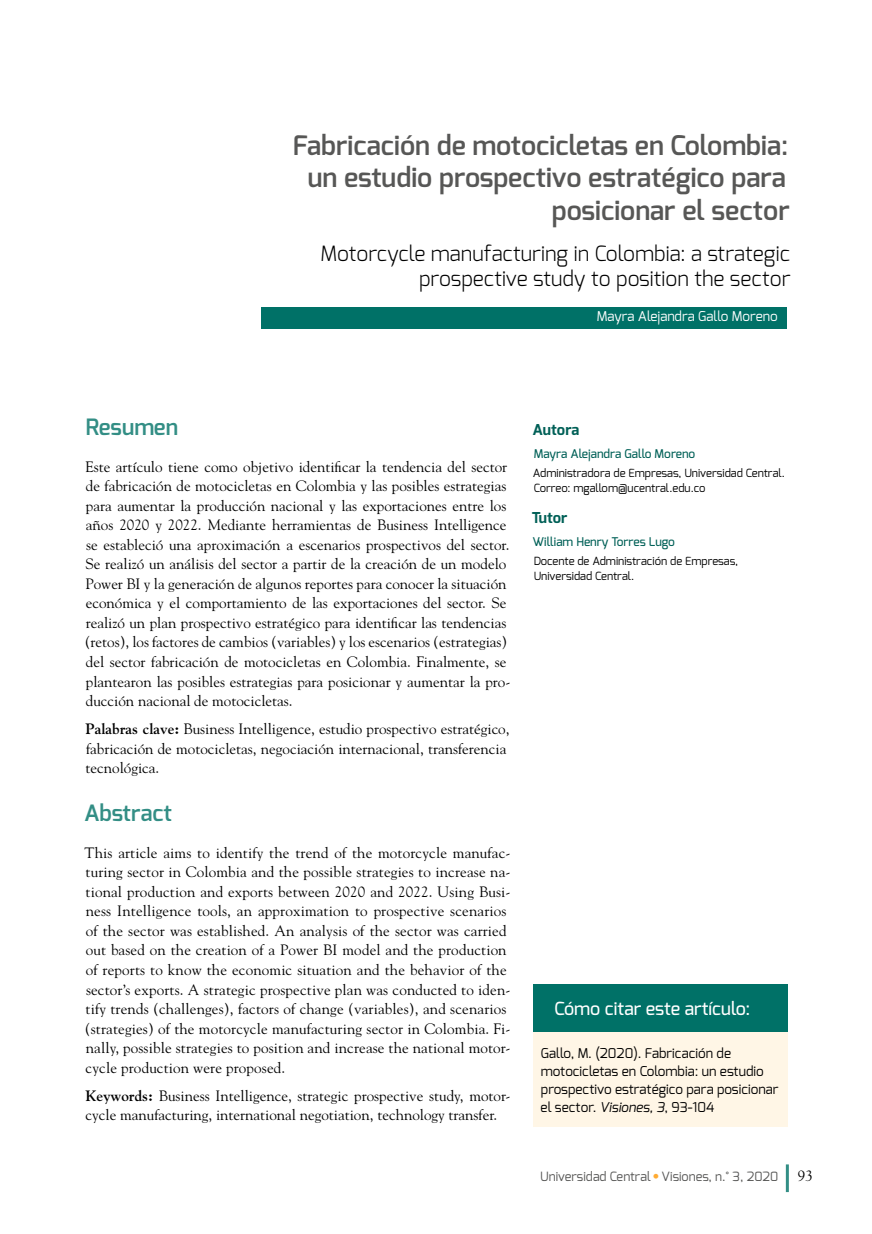
<style>
.page{position:relative;width:872px;height:1234px;background:#fff}
.page>*{position:absolute;margin:0;border:0;box-sizing:border-box;transform-origin:0 0}
.T1_español{font:600 27px/32.4px "Exo";color:#575756;text-align:right}
.T2_titsegundo_azul{font:600 22.5px "Exo";color:#338e85}
.T1_titingles{font:300 21px/25.2px "Exo";color:#000;text-align:right}
.T4_Comocitar{font:500 18px "Exo";color:#fff}
.Tex2_texresumen{font:15px/19.5px "Goudy Std";color:#000}
.Tex2_texresumen_ingl{font:15px/19.5px "Goudy Std";letter-spacing:.01em;color:#000}
.T7_Autores_Tutor{font:700 15px "Exo";color:#006057}
.Tex4_comocitar{font:13.5px/18px "Exo";color:#000}
.Tex3_autores{font:13.5px "Exo";color:#fff}
.t1{font:12.75px "Exo";color:#575756}
.Tex6_NomAutor_Color{font:500 12px "Exo";color:#006057}
.Tex6_Filiacion_Email{font:11.25px/15px "Exo";color:#000}
.s1{font-weight:700}
.s2{font-style:italic}
.s3{font-family:"Helvetica LT Std";font-weight:300;font-stretch:condensed;color:#ffab33}
</style>
<div class="page">
<hr style="left:786px;top:1164px;width:3px;height:27px;background:#338e85">
<div style="left:261px;top:307px;width:526px;height:21px;background:#007167"></div>
<div style="left:533px;top:984px;width:254px;height:47px;background:#007167"></div>
<div style="left:533px;top:1031px;width:254px;height:95px;background:#fff6e6"></div>
<p class="T1_español" style="left:293px;top:129px;width:498px">Fabricación de motocicletas en Colombia: un estudio prospectivo estratégico para posicionar el sector</p>
<p class="T1_titingles" style="left:320px;top:241px;width:471px">Motorcycle manufacturing in Colombia: a strategic prospective study to position the sector</p>
<p class="Tex3_autores" style="left:597px;top:307px;width:182px">Mayra Alejandra Gallo Moreno</p>
<p class="T2_titsegundo_azul" style="left:86px;top:412px;width:94px">Resumen</p>
<p class="Tex2_texresumen" style="left:85px;top:456px;width:427px">Este artículo tiene como objetivo identificar la tendencia del sector de fabricación de motocicletas en Colombia y las posibles estrategias para aumentar la producción nacional y las exportaciones entre los años 2020 y 2022. Mediante herramientas de Business Intelligence se estableció una aproximación a escenarios prospectivos del sector.<br>Se realizó un análisis del sector a partir de la creación de un modelo Power BI y la generación de algunos reportes para conocer la situación económica y el comportamiento de las exportaciones del sector. Se realizó un plan prospectivo estratégico para identificar las tendencias (retos), los factores de cambios (variables) y los escenarios (estrategias) del sector fabricación de motocicletas en Colombia. Finalmente, se plantearon las posibles estrategias para posicionar y aumentar la pro&shy;ducción nacional de motocicletas.</p>
<p class="Tex2_texresumen" style="left:85px;top:718px;width:425px"><span class="s1">Palabras clave:</span> Business Intelligence, estudio prospectivo estratégico, fabricación de motocicletas, negociación internacional, transferencia tecnológica.</p>
<p class="T2_titsegundo_azul" style="left:84px;top:798px;width:89px">Abstract</p>
<p class="Tex2_texresumen_ingl" style="left:85px;top:842px;width:427px">This article aims to identify the trend of the motorcycle manufac&shy;turing sector in Colombia and the possible strategies to increase na&shy;tional production and exports between 2020 and 2022. Using Busi&shy;ness Intelligence tools, an approximation to prospective scenarios of the sector was established. An analysis of the sector was carried out based on the creation of a Power BI model and the production of reports to know the economic situation and the behavior of the sector’s exports. A strategic prospective plan was conducted to iden&shy;tify trends (challenges), factors of change (variables), and scenarios (strategies) of the motorcycle manufacturing sector in Colombia. Fi&shy;nally, possible strategies to position and increase the national motor&shy;cycle production were proposed.</p>
<p class="Tex2_texresumen_ingl" style="left:85px;top:1085px;width:426px"><span class="s1">Keywords:</span> Business Intelligence, strategic prospective study, motor&shy;cycle manufacturing, international negotiation, technology transfer.</p>
<p class="T7_Autores_Tutor" style="left:532px;top:420px;width:48px">Autora</p>
<p class="Tex6_NomAutor_Color" style="left:534px;top:446px;width:163px">Mayra Alejandra Gallo Moreno</p>
<p class="Tex6_Filiacion_Email" style="left:533px;top:465px;width:254px">Administradora de Empresas, Universidad Central.<br>Correo: mgallom@ucentral.edu.co</p>
<p class="T7_Autores_Tutor" style="left:531px;top:508px;width:37px">Tutor</p>
<p class="Tex6_NomAutor_Color" style="left:532px;top:534px;width:144px">William Henry Torres Lugo</p>
<p class="Tex6_Filiacion_Email" style="left:533px;top:553px;width:206px">Docente de Administración de Empresas,<br>Universidad Central.</p>
<p class="T4_Comocitar" style="left:554px;top:997px;width:197px">Cómo citar este artículo:</p>
<p class="Tex4_comocitar" style="left:540px;top:1043px;width:239px">Gallo, M. (2020). Fabricación de motocicletas en Colombia: un estudio prospectivo estratégico para posicionar el sector. <span class="s2">Visiones, 3</span>, 93-104</p>
<p class="t1" style="left:540px;top:1168px;width:240px">Universidad Central<span class="s3">•</span>Visiones, n.° 3, 2020</p>
<p class="Tex2_texresumen" style="left:798px;top:1165px;width:16px">93</p>
</div>
